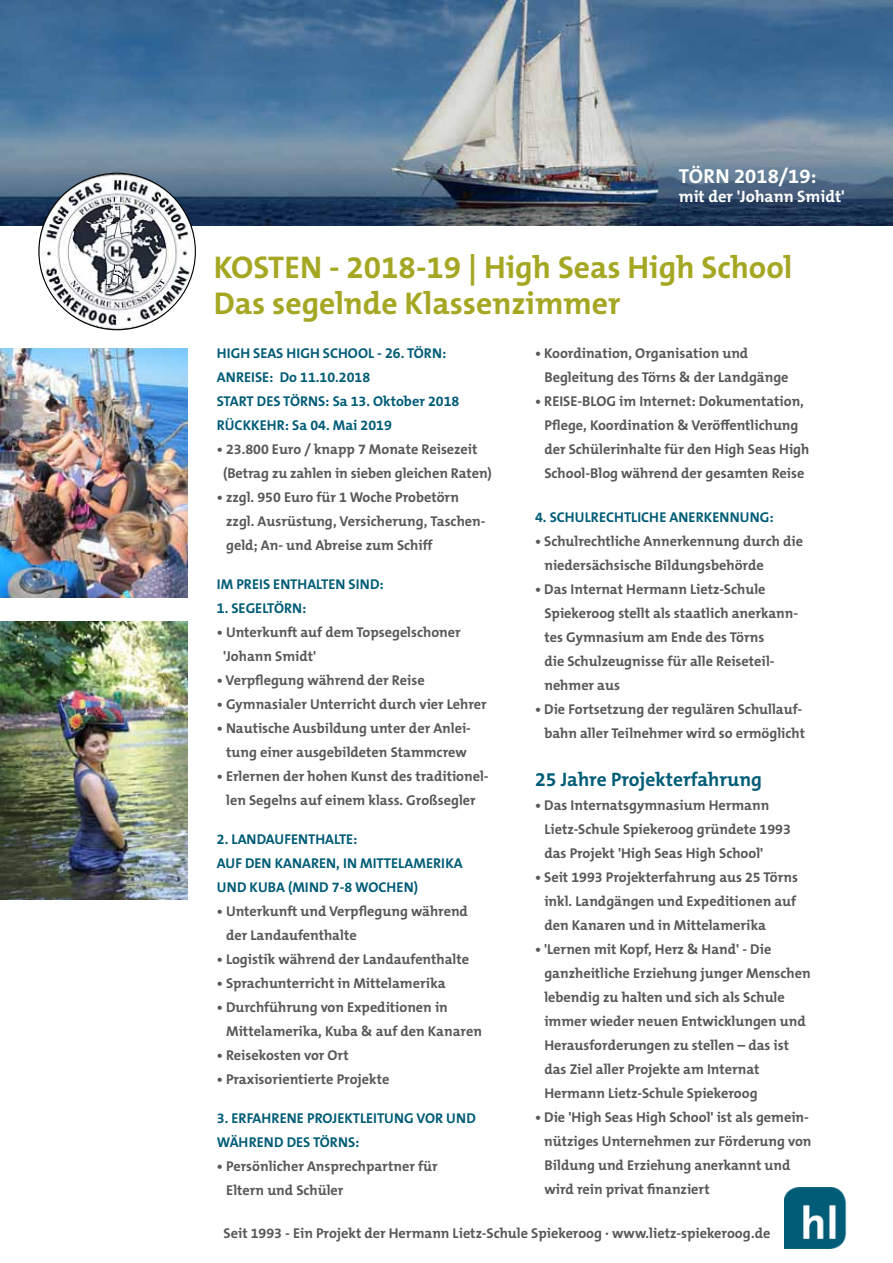
<style>
.page{position:relative;width:893px;height:1263px;background:#fff}
.page>*{position:absolute;margin:0;border:0;box-sizing:border-box;transform-origin:0 0}
.t1{font:700 31.65px/36.3px "The Mix B W7";color:#a5a723}
.t2{font:700 20.4px "The Mix B W7";color:#fff}
.t3{font:700 19.5px "The Mix B W7";color:#005c77}
.t4{font:700 16.5px "The Mix B W7";color:#fff}
.t5{font:700 14.25px/24px "The Mix B W7";color:#58585a}
.t6{font:700 14.25px/24px "The Mix B W7";color:#005c77}
</style>
<div class="page">
<img style="left:0;top:0;width:893px;height:225px">
<img style="left:39px;top:173px;width:156px;height:157px;border-radius:78px">
<img style="left:785px;top:1187px;width:61px;height:61px">
<img style="left:0;top:348px;width:187px;height:249px">
<img style="left:0;top:621px;width:187px;height:279px">
<h2 class="t2" style="left:679px;top:163px;width:139px">TÖrn 2018/19:</h2>
<p class="t4" style="left:679px;top:186px;width:168px">mit der 'Johann Smidt'</p>
<h1 class="t1" style="left:214px;top:249px;width:580px">KOSTEN - 2018-19 | High Seas High School<br>Das segelnde Klassenzimmer</h1>
<p class="t6" style="left:217px;top:341px;width:244px">HIGH SEAS HIGH SCHOOL - 26. TÖRN :<br>ANREISE: Do 11.10.2018<br>START DES TÖRN S: Sa 13. Oktober 2018<br>RÜCKKEHR: Sa 04. Mai 2019</p>
<p class="t5" style="left:223px;top:437px;width:270px;text-indent:-6px">• 23.800 Euro / knapp 7 Monate Reisezeit (Betrag zu zahlen in sieben gleichen Raten)</p>
<p class="t5" style="left:226px;top:485px;width:261px;text-indent:-9px">• zzgl. 950 Euro für 1 Woche Probetörn zzgl. Ausrüstung, Versicherung, Taschen&shy;geld; An- und Abreise zum Schiff</p>
<p class="t6" style="left:217px;top:572px;width:168px">IM PREIS ENTHALTEN SIND:</p>
<p class="t6" style="left:217px;top:596px;width:91px">1. SEGELTÖRN :</p>
<p class="t5" style="left:223px;top:620px;width:239px;text-indent:-6px">• Unterkunft auf dem Topsegelschoner 'Johann Smidt'</p>
<p class="t5" style="left:217px;top:668px;width:209px">• Verpflegung während der Reise</p>
<p class="t5" style="left:217px;top:692px;width:271px">• Gymnasialer Unterricht durch vier Lehrer</p>
<p class="t5" style="left:217px;top:716px;width:256px;text-align:center">• Nautische Ausbildung unter der Anlei&shy;tung einer ausgebildeten Stammcrew</p>
<p class="t5" style="left:217px;top:764px;width:273px;text-align:center">• Erlernen der hohen Kunst des traditionel&shy;len Segelns auf einem klass. Großsegler</p>
<p class="t6" style="left:217px;top:827px;width:247px">2. LANDAUFENTHALTE:<br>AUF DEN KANAREN, IN MITTELAMERIKA<br>UND KUBA (MIND 7-8 WOCHEN)</p>
<p class="t5" style="left:226px;top:899px;width:243px;text-indent:-9px">• Unterkunft und Verpflegung während der Landaufenthalte</p>
<p class="t5" style="left:217px;top:947px;width:254px">• Logistik während der Landaufenthalte</p>
<p class="t5" style="left:217px;top:971px;width:230px">• Sprachunterricht in Mittelamerika</p>
<p class="t5" style="left:226px;top:995px;width:257px;text-indent:-9px">• Durchführung von Expeditionen in<br>Mittelamerika, Kuba &amp; auf den Kanaren</p>
<p class="t5" style="left:217px;top:1043px;width:133px">• Reisekosten vor Ort</p>
<p class="t5" style="left:217px;top:1067px;width:174px">• Praxisorientierte Projekte</p>
<p class="t6" style="left:217px;top:1106px;width:261px">3. ERFAHRENE PROJEKTLEITUNG VOR UND<br>WÄHREND DES TÖRNS:</p>
<p class="t5" style="left:226px;top:1154px;width:213px;text-indent:-9px">• Persönlicher Ansprechpartner für<br>Eltern und Schüler</p>
<p class="t5" style="left:544px;top:341px;width:246px;text-indent:-9px">• Koordination, Organisation und<br>Begleitung des Törns &amp; der Landgänge</p>
<p class="t5" style="left:544px;top:389px;width:267px;text-indent:-9px">• REISE-BLOG im Internet: Dokumentation, Pflege, Koordination &amp; Veröffentlichung der Schülerinhalte für den High Seas High School-Blog während der gesamten Reise</p>
<p class="t6" style="left:535px;top:505px;width:240px">4. SCHULRECHTLICHE ANERKENNUNG:</p>
<p class="t5" style="left:544px;top:529px;width:260px;text-indent:-9px">• Schulrechtliche Annerkennung durch die niedersächsische Bildungsbehörde</p>
<p class="t5" style="left:544px;top:577px;width:255px;text-indent:-9px">• Das Internat Hermann Lietz-Schule<br>Spiekeroog stellt als staatlich anerkann&shy;tes Gymnasium am Ende des Törns<br>die Schulzeugnisse für alle Reiseteil&shy;nehmer aus</p>
<p class="t5" style="left:535px;top:697px;width:271px;text-align:right">• Die Fortsetzung der regulären Schullauf&shy;bahn aller Teilnehmer wird so ermöglicht</p>
<h3 class="t3" style="left:535px;top:767px;width:228px">25 Jahre Projekterfahrung</h3>
<p class="t5" style="left:544px;top:793px;width:248px;text-indent:-9px">• Das Internatsgymnasium Hermann<br>Lietz-Schule Spiekeroog gründete 1993 das Projekt 'High Seas High School'</p>
<p class="t5" style="left:544px;top:865px;width:255px;text-indent:-9px">• Seit 1993 Projekterfahrung aus 25 Törns inkl. Landgängen und Expeditionen auf den Kanaren und in Mittelamerika</p>
<p class="t5" style="left:544px;top:937px;width:268px;text-indent:-9px">• 'Lernen mit Kopf, Herz &amp; Hand' - Die ganzheitliche Erziehung junger Menschen lebendig zu halten und sich als Schule immer wieder neuen Entwicklungen und Herausforderungen zu stellen – das ist das Ziel aller Projekte am Internat Hermann Lietz-Schule Spiekeroog</p>
<p class="t5" style="left:544px;top:1105px;width:269px;text-indent:-9px">• Die 'High Seas High School' ist als gemein&shy;nütziges Unternehmen zur Förderung von Bildung und Erziehung anerkannt und wird rein privat finanziert</p>
<p class="t5" style="left:224px;top:1222px;width:548px">Seit 1993 - Ein Projekt der Hermann Lietz-Schule Spiekeroog · www.lietz-spiekeroog.de</p>
</div>
